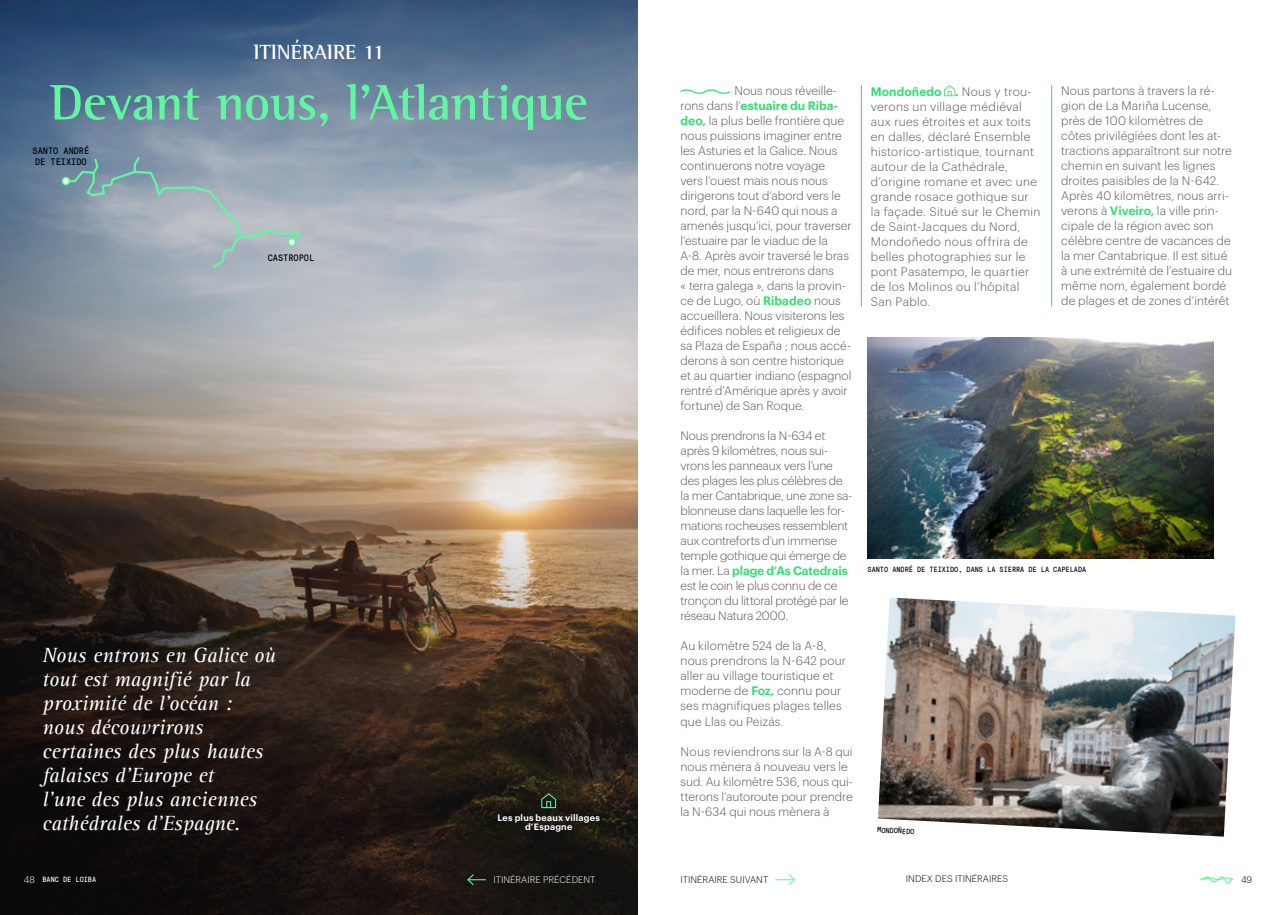
<style>
.page{position:relative;width:1276px;height:915px;background:#fff}
.page>*{position:absolute;margin:0;border:0;box-sizing:border-box;transform-origin:0 0}
.t1{font:700 51px "Rotis Semi Serif Std";letter-spacing:-.015em;color:#61f7a0}
.t2{font:italic 21px/24px "Rotis Serif";color:#fff}
.t3{font:700 21px "Rotis Semi Serif Std";color:#fff}
.t4{font:300 12px/15px "Graphik";letter-spacing:.005em;color:#575756}
.t5{font:300 12px/15px "Graphik";letter-spacing:.03em;color:#575756}
.t6{font:300 9.3px "Graphik";letter-spacing:.005em;color:#000}
.t7{font:9.3px/11.2px "GT Pressura Mono";color:#000}
.t8{font:300 9.3px "Graphik";letter-spacing:.005em;color:#fff}
.t9{font:600 9px/9px "Graphik";letter-spacing:.025em;color:#fff;text-align:center}
.t10{font:7.5px "GT Pressura Mono";color:#000}
.t11{font:7.5px "GT Pressura Mono";color:#fff}
.s1{font-weight:600;color:#33db72}
.s2{font-family:"Graphik";font-weight:300;font-size:9.3px}
</style>
<div class="page">
<img style="left:0;top:0;width:638px;height:914px">
<svg style="left:944px;top:85px;width:11px;height:11px"></svg>
<svg style="left:680px;top:89px;width:50px;height:5px"></svg>
<img style="left:867px;top:337px;width:347px;height:221px">
<img style="left:878px;top:597px;width:357px;height:239px">
<svg style="left:541px;top:793px;width:15px;height:14px"></svg>
<hr style="left:861px;top:85px;width:1px;height:221px;background:#33db72">
<hr style="left:1051px;top:85px;width:1px;height:221px;background:#33db72">
<svg style="left:61px;top:155px;width:243px;height:115px;background:#9aabb5"></svg>
<svg style="left:775px;top:874px;width:21px;height:12px"></svg>
<svg style="left:1199px;top:876px;width:34px;height:7px"></svg>
<svg style="left:466px;top:872px;width:20px;height:14px"></svg>
<h2 class="t3" style="left:253px;top:39px;width:132px">ITINÉRAIRE 11</h2>
<h1 class="t1" style="left:50px;top:72px;width:539px">Devant nous, l’Atlantique</h1>
<p class="t7" style="left:33px;top:145px;width:58px">SANTO ANDRÉ<br>DE TEIXIDO</p>
<p class="t7" style="left:268px;top:252px;width:48px">CASTROPOL</p>
<h2 class="t2" style="left:43px;top:643px;width:235px">Nous entrons en Galice où tout est magnifié par la proximité de l’océan : nous découvrirons certaines des plus hautes falaises d’Europe et<br>l’une des plus anciennes cathédrales d’Espagne.</h2>
<p class="t9" style="left:497px;top:812px;width:104px">Les plus beaux villages d’Espagne</p>
<p class="t4" style="left:680px;top:82px;width:173px;text-indent:54px">Nous nous réveille&shy;rons dans l’<span class="s1">estuaire du Riba&shy;deo,</span> la plus belle frontière que nous puissions imaginer entre les Asturies et la Galice. Nous continuerons notre voyage<br>vers l’ouest mais nous nous dirigerons tout d’abord vers le nord, par la N-640 qui nous a amenés jusqu’ici, pour traverser l’estuaire par le viaduc de la<br>A-8. Après avoir traversé le bras de mer, nous entrerons dans<br>« terra galega », dans la provin&shy;ce de Lugo, où <span class="s1">Ribadeo</span> nous accueillera. Nous visiterons les édifices nobles et religieux de sa Plaza de España ; nous accé&shy;derons à son centre historique et au quartier indiano (espagnol rentré d’Amérique après y avoir fortune) de San Roque.</p>
<p class="t4" style="left:680px;top:427px;width:173px">Nous prendrons la N-634 et après 9 kilomètres, nous sui&shy;vrons les panneaux vers l’une des plages les plus célèbres de la mer Cantabrique, une zone sa&shy;blonneuse dans laquelle les for&shy;mations rocheuses ressemblent aux contreforts d’un immense temple gothique qui émerge de la mer. La <span class="s1">plage d’As Catedrais </span>est le coin le plus connu de ce tronçon du littoral protégé par le réseau Natura 2000.</p>
<p class="t4" style="left:680px;top:637px;width:167px">Au kilomètre 524 de la A-8, nous prendrons la N-642 pour aller au village touristique et moderne de <span class="s1">Foz,</span> connu pour ses magnifiques plages telles que Llas ou Peizás.</p>
<p class="t4" style="left:680px;top:742px;width:174px">Nous reviendrons sur la A-8 qui nous mènera à nouveau vers le sud. Au kilomètre 536, nous qui&shy;tterons l’autoroute pour prendre la N-634 qui nous mènera à</p>
<p class="t5" style="left:871px;top:83px;width:171px"><span class="s1">Mondoñedo .</span> Nous y trou&shy;verons un village médiéval aux rues étroites et aux toits en dalles, déclaré Ensemble historico-artistique, tournant autour de la Cathédrale, d’origine romane et avec une grande rosace gothique sur la façade. Situé sur le Chemin de Saint-Jacques du Nord,<br>Mondoñedo nous offrira de belles photographies sur le pont Pasatempo, le quartier de los Molinos ou l’hôpital<br>San Pablo.</p>
<p class="t4" style="left:1061px;top:82px;width:172px">Nous partons à travers la ré&shy;gion de La Mariña Lucense, près de 100 kilomètres de côtes privilégiées dont les at&shy;tractions apparaîtront sur notre chemin en suivant les lignes droites paisibles de la N-642.<br>Après 40 kilomètres, nous arri&shy;verons à <span class="s1">Viveiro,</span> la ville prin&shy;cipale de la région avec son célèbre centre de vacances de la mer Cantabrique. Il est situé à une extrémité de l’estuaire du même nom, également bordé de plages et de zones d’intérêt</p>
<p class="t10" style="left:867px;top:564px;width:220px">SANTO ANDRÉ DE TEIXIDO, DANS LA SIERRA DE LA CAPELADA</p>
<p class="t10" style="left:877px;top:824px;width:39px;rotate:3deg">MONDOÑEDO</p>
<p class="t11" style="left:24px;top:874px;width:74px"><span class="s2">48</span> BANC DE LOIBA</p>
<p class="t8" style="left:493px;top:872px;width:103px">ITINÉRAIRE PRÉCÉDENT</p>
<p class="t6" style="left:680px;top:872px;width:89px">ITINÉRAIRE SUIVANT</p>
<p class="t6" style="left:906px;top:871px;width:104px">INDEX DES ITINÉRAIRES</p>
<p class="t6" style="left:1241px;top:872px;width:13px">49</p>
</div>
